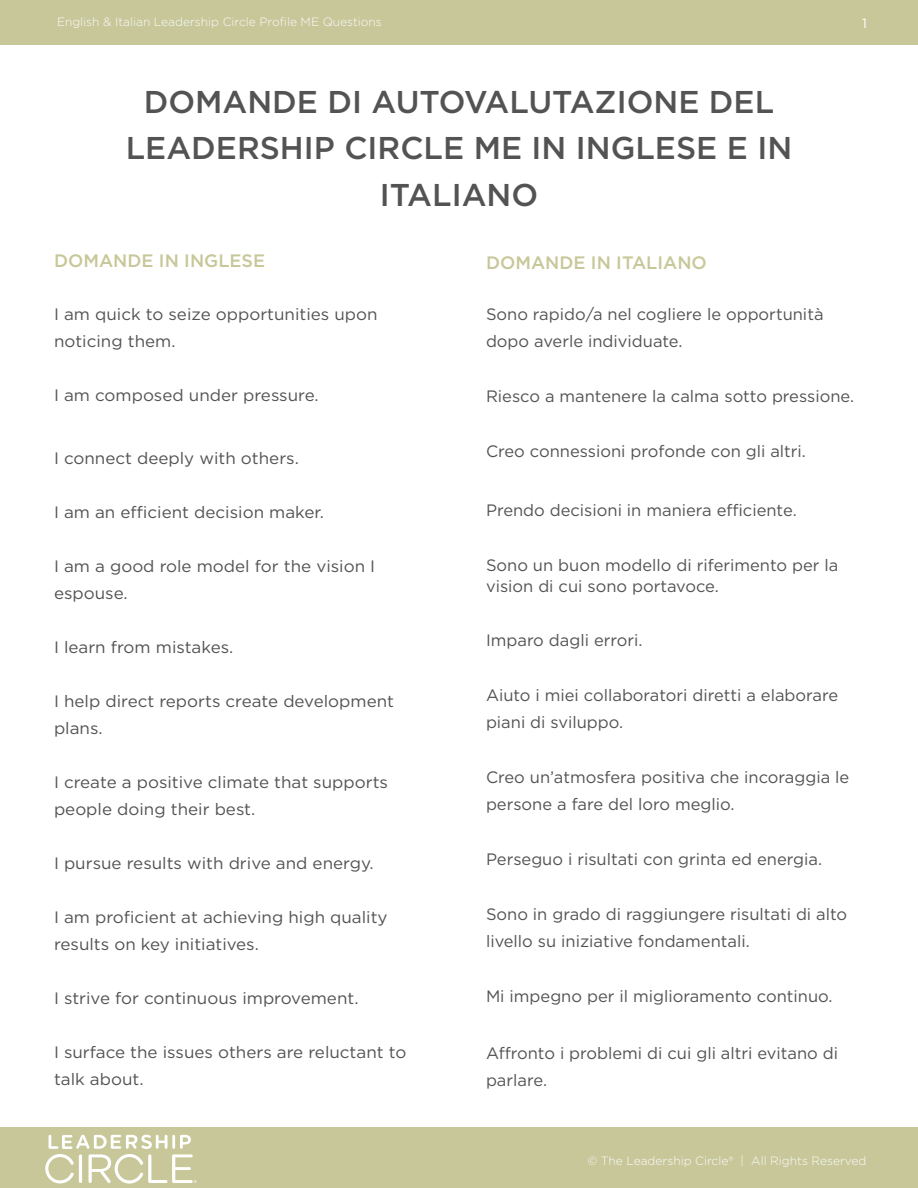
<style>
.page{position:relative;width:918px;height:1188px;background:#fff}
.page>*{position:absolute;margin:0;border:0;box-sizing:border-box;transform-origin:0 0}
.t1{font:500 31.5px/46.5px "Gotham";color:#535353;text-align:center}
.t2{font:500 18px "Gotham";color:#c7c799}
.t3{font:16.5px/27px "Gotham";color:#535353}
.t4{font:13.5px "Gotham";color:#fff}
.t5{font:300 12px "Gotham";color:#fbfdfe}
</style>
<div class="page">
<div style="left:0;top:1128px;width:918px;height:60px;background:#c7c799"></div>
<div style="left:0;top:0;width:918px;height:44px;background:#c7c799"></div>
<svg style="left:45px;top:1135px;width:152px;height:49px"></svg>
<p class="t5" style="left:57px;top:15px;width:326px">English &amp; Italian Leadership Circle Profile ME Questions</p>
<p class="t4" style="left:862px;top:15px;width:6px">1</p>
<h1 class="t1" style="left:126px;top:78px;width:668px">DOMANDE DI AUTOVALUTAZIONE DEL<br>LEADERSHIP CIRCLE ME IN INGLESE E IN<br>ITALIANO</h1>
<p class="t2" style="left:54px;top:249px;width:213px">DOMANDE IN INGLESE</p>
<p class="t2" style="left:486px;top:250px;width:222px">DOMANDE IN ITALIANO</p>
<p class="t3" style="left:54px;top:300px;width:325px">I am quick to seize opportunities upon noticing them.</p>
<p class="t3" style="left:54px;top:381px;width:266px">I am composed under pressure.</p>
<p class="t3" style="left:54px;top:444px;width:246px">I connect deeply with others.</p>
<p class="t3" style="left:54px;top:498px;width:272px">I am an efficient decision maker.</p>
<p class="t3" style="left:54px;top:552px;width:323px">I am a good role model for the vision I espouse.</p>
<p class="t3" style="left:54px;top:633px;width:181px">I learn from mistakes.</p>
<p class="t3" style="left:54px;top:687px;width:342px">I help direct reports create development plans.</p>
<p class="t3" style="left:54px;top:768px;width:336px">I create a positive climate that supports people doing their best.</p>
<p class="t3" style="left:54px;top:849px;width:321px">I pursue results with drive and energy.</p>
<p class="t3" style="left:54px;top:903px;width:335px">I am proficient at achieving high quality results on key initiatives.</p>
<p class="t3" style="left:54px;top:984px;width:306px">I strive for continuous improvement.</p>
<p class="t3" style="left:54px;top:1038px;width:354px">I surface the issues others are reluctant to talk about.</p>
<p class="t3" style="left:486px;top:300px;width:339px">Sono rapido/a nel cogliere le opportunità dopo averle individuate.</p>
<p class="t3" style="left:486px;top:382px;width:370px">Riesco a mantenere la calma sotto pressione.</p>
<p class="t3" style="left:486px;top:437px;width:321px">Creo connessioni profonde con gli altri.</p>
<p class="t3" style="left:486px;top:496px;width:312px">Prendo decisioni in maniera efficiente.</p>
<p class="t3" style="left:486px;top:554px;width:354px;line-height:21px">Sono un buon modello di riferimento per la vision di cui sono portavoce.</p>
<p class="t3" style="left:486px;top:627px;width:158px">Imparo dagli errori.</p>
<p class="t3" style="left:486px;top:682px;width:354px">Aiuto i miei collaboratori diretti a elaborare piani di sviluppo.</p>
<p class="t3" style="left:486px;top:763px;width:365px">Creo un’atmosfera positiva che incoraggia le persone a fare del loro meglio.</p>
<p class="t3" style="left:486px;top:845px;width:338px">Perseguo i risultati con grinta ed energia.</p>
<p class="t3" style="left:486px;top:900px;width:363px">Sono in grado di raggiungere risultati di alto livello su iniziative fondamentali.</p>
<p class="t3" style="left:486px;top:982px;width:348px">Mi impegno per il miglioramento continuo.</p>
<p class="t3" style="left:486px;top:1040px;width:354px">Affronto i problemi di cui gli altri evitano di parlare.</p>
<p class="t5" style="left:587px;top:1153px;width:281px">© The Leadership Circle® | All Rights Reserved</p>
</div>
